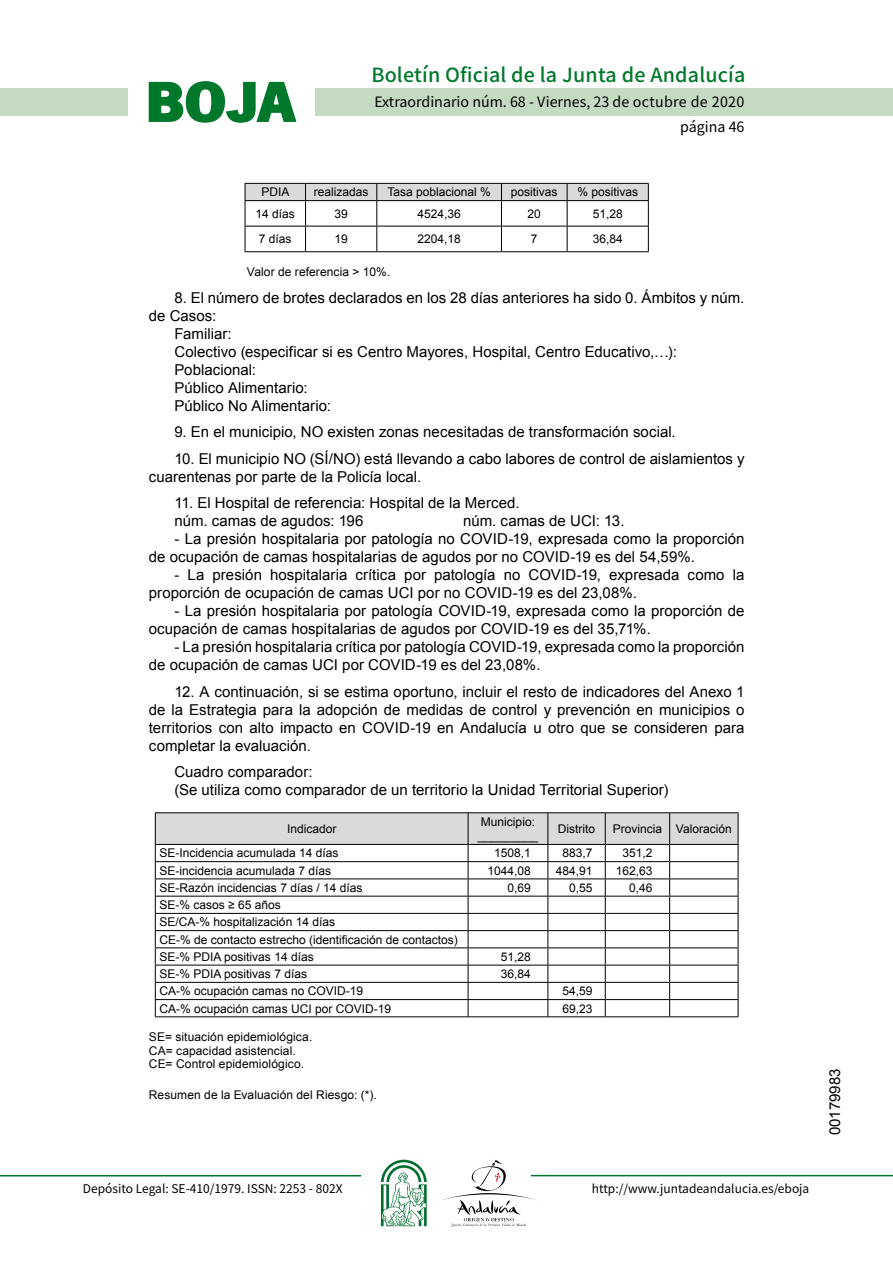
<style>
.page{position:relative;width:893px;height:1263px;background:#fff}
.page>*{position:absolute;margin:0;border:0;box-sizing:border-box;transform-origin:0 0}
.t1{font:700 57.75px "News Got T";color:#00782c;scale:1.14 1}
.t2{font:500 19.5px "Noto Sans HK";letter-spacing:.01em;color:#00782c}
.t3{font:15px/18px "Arial";color:#000}
.t4{font:14.25px/24.5px "Noto Sans HK";color:#000;text-align:right}
.t5{font:12px/17.2px "Arial";color:#000}
.t6{font:12px "Noto Sans HK";color:#000}
</style>
<div class="page">
<div style="left:315px;top:88px;width:577px;height:28px;background:#c5dac3"></div>
<div style="left:0;top:88px;width:128px;height:28px;background:#c5dac3"></div>
<hr style="left:0;top:1175px;width:361px;height:2px;background:#00782c">
<hr style="left:531px;top:1175px;width:361px;height:1px;background:#00782c">
<svg style="left:148px;top:81px;width:149px;height:42px"></svg>
<svg style="left:442px;top:1160px;width:100px;height:67px"></svg>
<svg style="left:381px;top:1160px;width:45px;height:66px"></svg>
<svg style="left:245px;top:183px;width:404px;height:68px"></svg>
<hr style="left:245px;top:251px;width:60px;height:1px;background:#000">
<hr style="left:305px;top:251px;width:72px;height:1px;background:#000">
<hr style="left:377px;top:251px;width:124px;height:1px;background:#000">
<hr style="left:501px;top:251px;width:66px;height:1px;background:#000">
<hr style="left:567px;top:251px;width:81px;height:1px;background:#000">
<hr style="left:155px;top:812px;width:313px;height:1px;background:#000">
<hr style="left:468px;top:812px;width:80px;height:1px;background:#000">
<hr style="left:548px;top:812px;width:57px;height:1px;background:#000">
<hr style="left:605px;top:812px;width:64px;height:1px;background:#000">
<hr style="left:669px;top:812px;width:69px;height:1px;background:#000">
<svg style="left:155px;top:813px;width:583px;height:203px"></svg>
<hr style="left:155px;top:1016px;width:313px;height:1px;background:#000">
<hr style="left:468px;top:1016px;width:80px;height:1px;background:#000">
<hr style="left:548px;top:1016px;width:57px;height:1px;background:#000">
<hr style="left:605px;top:1016px;width:64px;height:1px;background:#000">
<hr style="left:669px;top:1016px;width:69px;height:1px;background:#000">
<h1 class="t1" style="left:145px;top:68px;width:133px">BOJA</h1>
<h2 class="t2" style="left:371px;top:64px;width:375px">Boletín Oficial de la Junta de Andalucía</h2>
<p class="t4" style="left:374px;top:90px;width:371px">Extraordinario núm. 68 - Viernes, 23 de octubre de 2020 página 46</p>
<p class="t5" style="left:261px;top:184px;width:30px">PDIA</p>
<p class="t5" style="left:314px;top:184px;width:56px">realizadas</p>
<p class="t5" style="left:387px;top:184px;width:105px">Tasa poblacional %</p>
<p class="t5" style="left:511px;top:184px;width:48px">positivas</p>
<p class="t5" style="left:577px;top:184px;width:62px">% positivas</p>
<p class="t5" style="left:255px;top:205px;width:41px">14 días</p>
<p class="t5" style="left:334px;top:205px;width:15px">39</p>
<p class="t5" style="left:417px;top:205px;width:45px">4524,36</p>
<p class="t5" style="left:527px;top:205px;width:15px">20</p>
<p class="t5" style="left:592px;top:205px;width:32px">51,28</p>
<p class="t5" style="left:259px;top:231px;width:34px">7 días</p>
<p class="t5" style="left:334px;top:231px;width:15px">19</p>
<p class="t5" style="left:417px;top:231px;width:45px">2204,18</p>
<p class="t5" style="left:531px;top:231px;width:8px">7</p>
<p class="t5" style="left:592px;top:231px;width:32px">36,84</p>
<p class="t5" style="left:247px;top:264px;width:145px">Valor de referencia &gt; 10%.</p>
<p class="t3" style="left:174px;top:289px;width:571px">8. El número de brotes declarados en los 28 días anteriores ha sido 0. Ámbitos y núm.</p>
<p class="t3" style="left:149px;top:307px;width:69px">de Casos:</p>
<p class="t3" style="left:174px;top:325px;width:59px">Familiar:</p>
<p class="t3" style="left:174px;top:343px;width:504px">Colectivo (especificar si es Centro Mayores, Hospital, Centro Educativo,…):</p>
<p class="t3" style="left:174px;top:361px;width:83px">Poblacional:</p>
<p class="t3" style="left:174px;top:379px;width:135px">Público Alimentario:</p>
<p class="t3" style="left:174px;top:397px;width:158px">Público No Alimentario:</p>
<p class="t3" style="left:174px;top:423px;width:503px">9. En el municipio, NO existen zonas necesitadas de transformación social.</p>
<p class="t3" style="left:149px;top:450px;width:597px;text-indent:26px">10. El municipio NO (SÍ/NO) está llevando a cabo labores de control de aislamientos y cuarentenas por parte de la Policía local.</p>
<p class="t3" style="left:174px;top:494px;width:346px">11. El Hospital de referencia: Hospital de la Merced. núm. camas de agudos: 196</p>
<p class="t3" style="left:463px;top:512px;width:163px">núm. camas de UCI: 13.</p>
<p class="t3" style="left:149px;top:530px;width:597px;text-indent:26px">- La presión hospitalaria por patología no COVID-19, expresada como la proporción de ocupación de camas hospitalarias de agudos por no COVID-19 es del 54,59%.</p>
<p class="t3" style="left:149px;top:566px;width:597px;text-indent:26px">- La presión hospitalaria crítica por patología no COVID-19, expresada como la proporción de ocupación de camas UCI por no COVID-19 es del 23,08%.</p>
<p class="t3" style="left:149px;top:602px;width:597px;text-indent:26px">- La presión hospitalaria por patología COVID-19, expresada como la proporción de ocupación de camas hospitalarias de agudos por COVID-19 es del 35,71%.</p>
<p class="t3" style="left:149px;top:638px;width:597px;text-indent:26px">- La presión hospitalaria crítica por patología COVID-19, expresada como la proporción de ocupación de camas UCI por COVID-19 es del 23,08%.</p>
<p class="t3" style="left:149px;top:683px;width:597px;text-align:justify;text-indent:26px">12. A continuación, si se estima oportuno, incluir el resto de indicadores del Anexo 1 de la Estrategia para la adopción de medidas de control y prevención en municipios o territorios con alto impacto en COVID-19 en Andalucía u otro que se consideren para completar la evaluación.</p>
<p class="t3" style="left:174px;top:763px;width:495px">Cuadro comparador:<br>(Se utiliza como comparador de un territorio la Unidad Territorial Superior)</p>
<p class="t5" style="left:287px;top:820px;width:51px">Indicador</p>
<p class="t5" style="left:478px;top:814px;width:62px;line-height:14.4px">Municipio: _________</p>
<p class="t5" style="left:558px;top:820px;width:39px">Distrito</p>
<p class="t5" style="left:612px;top:820px;width:120px">Provincia Valoración</p>
<p class="t5" style="left:159px;top:845px;width:180px">SE-Incidencia acumulada 14 días</p>
<p class="t5" style="left:494px;top:845px;width:38px">1508,1</p>
<p class="t5" style="left:562px;top:845px;width:32px">883,7</p>
<p class="t5" style="left:622px;top:845px;width:32px">351,2</p>
<p class="t5" style="left:159px;top:862px;width:173px">SE-incidencia acumulada 7 días</p>
<p class="t5" style="left:487px;top:862px;width:45px">1044,08</p>
<p class="t5" style="left:555px;top:862px;width:38px">484,91</p>
<p class="t5" style="left:616px;top:862px;width:38px">162,63</p>
<p class="t5" style="left:159px;top:879px;width:204px">SE-Razón incidencias 7 días / 14 días</p>
<p class="t5" style="left:507px;top:879px;width:25px">0,69</p>
<p class="t5" style="left:569px;top:879px;width:25px">0,55</p>
<p class="t5" style="left:629px;top:879px;width:25px">0,46</p>
<p class="t5" style="left:159px;top:896px;width:300px">SE-% casos ≥ 65 años<br>SE/CA-% hospitalización 14 días<br>CE-% de contacto estrecho (identificación de contactos)<br>SE-% PDIA positivas 14 días</p>
<p class="t5" style="left:501px;top:948px;width:32px">51,28</p>
<p class="t5" style="left:159px;top:965px;width:149px">SE-% PDIA positivas 7 días</p>
<p class="t5" style="left:501px;top:965px;width:32px">36,84</p>
<p class="t5" style="left:159px;top:983px;width:205px">CA-% ocupación camas no COVID-19</p>
<p class="t5" style="left:562px;top:983px;width:32px">54,59</p>
<p class="t5" style="left:159px;top:1000px;width:233px">CA-% ocupación camas UCI por COVID-19</p>
<p class="t5" style="left:562px;top:1000px;width:32px">69,23</p>
<p class="t5" style="left:149px;top:1031px;width:165px;line-height:13.5px">SE= situación epidemiológica.<br>CA= capacidad asistencial.<br>CE= Control epidemiológico.</p>
<p class="t5" style="left:149px;top:1086px;width:229px">Resumen de la Evaluación del Riesgo: (*).</p>
<p class="t6" style="left:83px;top:1181px;width:261px">Depósito Legal: SE-410/1979. ISSN: 2253 - 802X</p>
<p class="t6" style="left:592px;top:1181px;width:219px">http://www.juntadeandalucia.es/eboja</p>
<p class="t3" style="left:826px;top:1135px;width:68px;rotate:-90deg">00179983</p>
</div>
